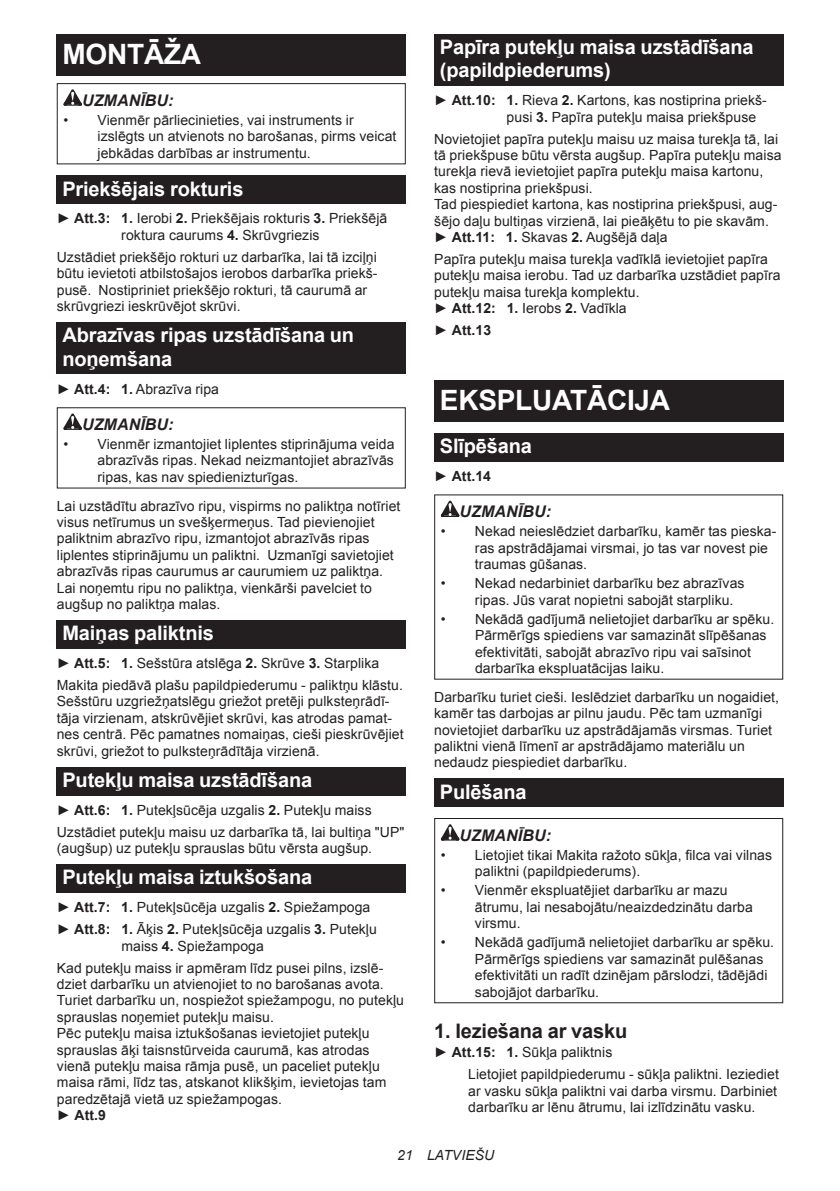
<style>
.page{position:relative;width:840px;height:1191px;background:#fff}
.page>*{position:absolute;margin:0;border:0;box-sizing:border-box;transform-origin:0 0}
.t1{font:700 28px "Arial";letter-spacing:-.01em;color:#fff}
.t2{font:700 20px/23.4px "Arial";letter-spacing:-.01em;color:#fff}
.t3{font:700 20px "Arial";letter-spacing:-.01em;color:#231f20}
.t4{font:italic 700 16px "Arial";letter-spacing:.005em;color:#231f20}
.t5{font:14px/16.4px "Arial";letter-spacing:.005em;color:#231f20}
.t6{font:700 14px "Arial";letter-spacing:.005em;color:#231f20}
.t7{font:italic 14px "Arial";letter-spacing:.005em;color:#231f20}
.s1{font-weight:700}
.s2{font-weight:400}
</style>
<div class="page">
<div style="left:57px;top:34px;width:348px;height:41px;background:#231f20"></div>
<svg style="left:63px;top:89px;width:19px;height:17px"></svg>
<div style="left:57px;top:83px;width:348px;height:81px;border:1px solid #231f20"></div>
<div style="left:57px;top:176px;width:348px;height:28px;background:#231f20"></div>
<div style="left:57px;top:322px;width:348px;height:52px;background:#231f20"></div>
<svg style="left:63px;top:413px;width:19px;height:17px"></svg>
<div style="left:57px;top:620px;width:348px;height:29px;background:#231f20"></div>
<div style="left:57px;top:767px;width:348px;height:28px;background:#231f20"></div>
<div style="left:57px;top:864px;width:348px;height:29px;background:#231f20"></div>
<div style="left:434px;top:34px;width:348px;height:52px;background:#231f20"></div>
<div style="left:434px;top:380px;width:348px;height:41px;background:#231f20"></div>
<div style="left:434px;top:433px;width:348px;height:28px;background:#231f20"></div>
<svg style="left:440px;top:500px;width:19px;height:17px"></svg>
<div style="left:434px;top:778px;width:348px;height:29px;background:#231f20"></div>
<svg style="left:440px;top:824px;width:19px;height:16px"></svg>
<div style="left:434px;top:818px;width:348px;height:185px;border:1px solid #231f20"></div>
<h1 class="t1" style="left:62px;top:35px;width:140px">MONTĀŽA</h1>
<p class="t4" style="left:82px;top:89px;width:93px">UZMANĪBU:</p>
<p class="t5" style="left:97px;top:112px;width:300px;text-indent:-34px">• Vienmēr pārliecinieties, vai instruments ir izslēgts un atvienots no barošanas, pirms veicat jebkādas darbības ar instrumentu.</p>
<h2 class="t2" style="left:62px;top:178px;width:182px">Priekšējais rokturis</h2>
<p class="t5" style="left:57px;top:210px;width:332px;text-align:center">► <span class="s1">Att.3: 1.</span> Ierobi <span class="s1">2.</span> Priekšējais rokturis <span class="s1">3.</span> Priekšējā roktura caurums <span class="s1">4.</span> Skrūvgriezis</p>
<p class="t5" style="left:57px;top:249px;width:322px">Uzstādiet priekšējo rokturi uz darbarīka, lai tā izciļņi būtu ievietoti atbilstošajos ierobos darbarīka priekš&shy;pusē. Nostipriniet priekšējo rokturi, tā caurumā ar skrūvgriezi ieskrūvējot skrūvi.</p>
<h2 class="t2" style="left:62px;top:324px;width:293px">Abrazīvas ripas uzstādīšana un noņemšana</h2>
<p class="t5" style="left:57px;top:380px;width:164px">► <span class="s1">Att.4: 1.</span> Abrazīva ripa</p>
<p class="t4" style="left:82px;top:413px;width:93px">UZMANĪBU:</p>
<p class="t5" style="left:97px;top:436px;width:298px;text-align:justify;text-indent:-34px">• Vienmēr izmantojiet liplentes stiprinājuma veida abrazīvās ripas. Nekad neizmantojiet abrazīvās ripas, kas nav spiedienizturīgas.</p>
<p class="t5" style="left:57px;top:497px;width:345px">Lai uzstādītu abrazīvo ripu, vispirms no paliktņa notīriet visus netīrumus un svešķermeņus. Tad pievienojiet paliktnim abrazīvo ripu, izmantojot abrazīvās ripas liplentes stiprinājumu un paliktni. Uzmanīgi savietojiet abrazīvās ripas caurumus ar caurumiem uz paliktņa.<br>Lai noņemtu ripu no paliktņa, vienkārši pavelciet to augšup no paliktņa malas.</p>
<h2 class="t2" style="left:62px;top:622px;width:153px">Maiņas paliktnis</h2>
<p class="t5" style="left:57px;top:652px;width:347px;line-height:22px">► <span class="s1">Att.5: 1.</span> Sešstūra atslēga <span class="s1">2.</span> Skrūve <span class="s1">3.</span> Starplika<br>Makita piedāvā plašu papildpiederumu - paliktņu klāstu.</p>
<p class="t5" style="left:57px;top:693px;width:348px">Sešstūru uzgriežņatslēgu griežot pretēji pulksteņrādī&shy;tāja virzienam, atskrūvējiet skrūvi, kas atrodas pamat&shy;nes centrā. Pēc pamatnes nomaiņas, cieši pieskrūvējiet skrūvi, griežot to pulksteņrādītāja virzienā.</p>
<h2 class="t2" style="left:62px;top:769px;width:251px">Putekļu maisa uzstādīšana</h2>
<p class="t5" style="left:57px;top:799px;width:349px;line-height:22px">► <span class="s1">Att.6: 1.</span> Putekļsūcēja uzgalis <span class="s1">2.</span> Putekļu maiss<br>Uzstādiet putekļu maisu uz darbarīka tā, lai bultiņa "UP"</p>
<p class="t5" style="left:57px;top:840px;width:317px">(augšup) uz putekļu sprauslas būtu vērsta augšup.</p>
<h2 class="t2" style="left:62px;top:866px;width:251px">Putekļu maisa iztukšošana</h2>
<p class="t5" style="left:57px;top:896px;width:321px;line-height:22px">► <span class="s1">Att.7: 1.</span> Putekļsūcēja uzgalis <span class="s1">2.</span> Spiežampoga ► <span class="s1">Att.8: 1.</span> Āķis <span class="s1">2.</span> Putekļsūcēja uzgalis <span class="s1">3.</span> Putekļu</p>
<p class="t5" style="left:57px;top:935px;width:328px;line-height:22px;text-indent:64px">maiss <span class="s1">4.</span> Spiežampoga<br>Kad putekļu maiss ir apmēram līdz pusei pilns, izslē-</p>
<p class="t5" style="left:57px;top:976px;width:348px">dziet darbarīku un atvienojiet to no barošanas avota.<br>Turiet darbarīku un, nospiežot spiežampogu, no putekļu sprauslas noņemiet putekļu maisu.<br>Pēc putekļu maisa iztukšošanas ievietojiet putekļu sprauslas āķi taisnstūrveida caurumā, kas atrodas vienā putekļu maisa rāmja pusē, un paceliet putekļu maisa rāmi, līdz tas, atskanot klikšķim, ievietojas tam paredzētajā vietā uz spiežampogas.<br>► <span class="s1">Att.9</span></p>
<h2 class="t2" style="left:439px;top:36px;width:315px">Papīra putekļu maisa uzstādīšana (papildpiederums)</h2>
<p class="t5" style="left:506px;top:92px;width:262px;text-indent:-72px">► <span class="s1">Att.10: 1.</span> Rieva <span class="s1">2.</span> Kartons, kas nostiprina priekš&shy;pusi <span class="s1">3.</span> Papīra putekļu maisa priekšpuse</p>
<p class="t5" style="left:434px;top:131px;width:348px">Novietojiet papīra putekļu maisu uz maisa turekļa tā, lai tā priekšpuse būtu vērsta augšup. Papīra putekļu maisa turekļa rievā ievietojiet papīra putekļu maisa kartonu, kas nostiprina priekšpusi.<br>Tad piespiediet kartona, kas nostiprina priekšpusi, aug&shy;šējo daļu bultiņas virzienā, lai pieāķētu to pie skavām. ► <span class="s1">Att.11: 1.</span> Skavas <span class="s1">2.</span> Augšējā daļa</p>
<p class="t5" style="left:434px;top:251px;width:348px">Papīra putekļu maisa turekļa vadīklā ievietojiet papīra putekļu maisa ierobu. Tad uz darbarīka uzstādiet papīra putekļu maisa turekļa komplektu.<br>► <span class="s1">Att.12: 1.</span> Ierobs <span class="s1">2.</span> Vadīkla</p>
<p class="t6" style="left:434px;top:321px;width:58px"><span class="s2">►</span> Att.13</p>
<h1 class="t1" style="left:439px;top:382px;width:232px">EKSPLUATĀCIJA</h1>
<h2 class="t2" style="left:439px;top:435px;width:94px">Slīpēšana</h2>
<p class="t6" style="left:434px;top:466px;width:58px"><span class="s2">►</span> Att.14</p>
<p class="t4" style="left:459px;top:501px;width:93px">UZMANĪBU:</p>
<p class="t5" style="left:474px;top:523px;width:303px;text-indent:-34px">• Nekad neieslēdziet darbarīku, kamēr tas pieska&shy;ras apstrādājamai virsmai, jo tas var novest pie traumas gūšanas.</p>
<p class="t5" style="left:474px;top:575px;width:271px;text-indent:-34px">• Nekad nedarbiniet darbarīku bez abrazīvas ripas. Jūs varat nopietni sabojāt starpliku.</p>
<p class="t5" style="left:474px;top:611px;width:300px;text-indent:-34px">• Nekādā gadījumā nelietojiet darbarīku ar spēku.<br>Pārmērīgs spiediens var samazināt slīpēšanas efektivitāti, sabojāt abrazīvo ripu vai saīsinot darbarīka ekspluatācijas laiku.</p>
<p class="t5" style="left:434px;top:688px;width:346px">Darbarīku turiet cieši. Ieslēdziet darbarīku un nogaidiet, kamēr tas darbojas ar pilnu jaudu. Pēc tam uzmanīgi novietojiet darbarīku uz apstrādājamās virsmas. Turiet paliktni vienā līmenī ar apstrādājamo materiālu un nedaudz piespiediet darbarīku.</p>
<h2 class="t2" style="left:439px;top:780px;width:88px">Pulēšana</h2>
<p class="t4" style="left:459px;top:824px;width:93px">UZMANĪBU:</p>
<p class="t5" style="left:474px;top:847px;width:298px;text-indent:-34px">• Lietojiet tikai Makita ražoto sūkļa, filca vai vilnas paliktni (papildpiederums).</p>
<p class="t5" style="left:474px;top:882px;width:279px;text-indent:-34px">• Vienmēr ekspluatējiet darbarīku ar mazu ātrumu, lai nesabojātu/neaizdedzinātu darba virsmu.</p>
<p class="t5" style="left:474px;top:934px;width:300px;text-indent:-34px">• Nekādā gadījumā nelietojiet darbarīku ar spēku.<br>Pārmērīgs spiediens var samazināt pulēšanas efektivitāti un radīt dzinējam pārslodzi, tādējādi sabojājot darbarīku.</p>
<h2 class="t3" style="left:434px;top:1017px;width:194px">1. Ieziešana ar vasku</h2>
<p class="t5" style="left:468px;top:1041px;width:312px;line-height:22px;text-indent:-34px">► <span class="s1">Att.15: 1.</span> Sūkļa paliktnis<br>Lietojiet papildpiederumu - sūkļa paliktni. Ieziediet</p>
<p class="t5" style="left:468px;top:1082px;width:310px">ar vasku sūkļa paliktni vai darba virsmu. Darbiniet darbarīku ar lēnu ātrumu, lai izlīdzinātu vasku.</p>
<p class="t7" style="left:397px;top:1146px;width:99px">21 LATVIEŠU</p>
</div>
